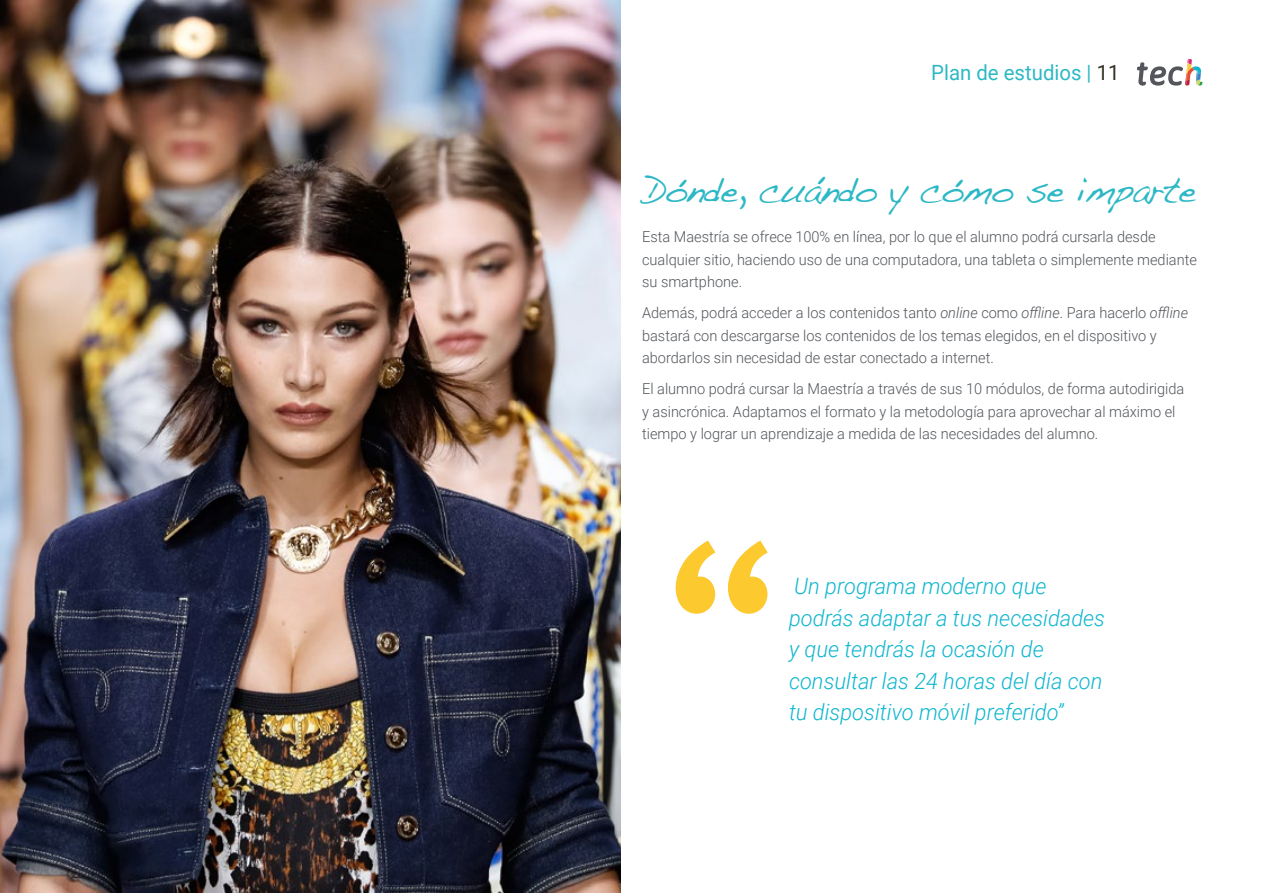
<style>
.page{position:relative;width:1263px;height:893px;background:#fff}
.page>*{position:absolute;margin:0;border:0;box-sizing:border-box;transform-origin:0 0}
.t1{font:37.5px "Handwriting Dakota";letter-spacing:-.03em;color:#2db8c5;scale:.95 1}
.t2{font:italic 300 22.5px/31.5px "Roboto";color:#0fb6cf}
.t3{font:21px "Roboto";color:#2db8c5}
.t4{font:300 15px/22.5px "Roboto";color:#52555b}
.s1{color:#312e20}
.s2{font-style:italic}
</style>
<div class="page">
<svg style="left:1137px;top:59px;width:65px;height:27px"></svg>
<svg style="left:676px;top:540px;width:92px;height:74px"></svg>
<img style="left:0;top:0;width:621px;height:893px">
<h3 class="t3" style="left:931px;top:57px;width:190px">Plan de estudios | <span class="s1">11</span></h3>
<h1 class="t1" style="left:642px;top:167px;width:585px">Dónde, cuándo y cómo se imparte</h1>
<p class="t4" style="left:642px;top:225px;width:556px">Esta Maestría se ofrece 100% en línea, por lo que el alumno podrá cursarla desde cualquier sitio, haciendo uso de una computadora, una tableta o simplemente mediante su smartphone.</p>
<p class="t4" style="left:642px;top:301px;width:547px">Además, podrá acceder a los contenidos tanto <span class="s2">online</span> como <span class="s2">offline</span>. Para hacerlo <span class="s2">offline </span>bastará con descargarse los contenidos de los temas elegidos, en el dispositivo y abordarlos sin necesidad de estar conectado a internet.</p>
<p class="t4" style="left:642px;top:377px;width:544px">El alumno podrá cursar la Maestría a través de sus 10 módulos, de forma autodirigida y asincrónica. Adaptamos el formato y la metodología para aprovechar al máximo el tiempo y lograr un aprendizaje a medida de las necesidades del alumno.</p>
<h2 class="t2" style="left:789px;top:569px;width:318px">Un programa moderno que podrás adaptar a tus necesidades y que tendrás la ocasión de consultar las 24 horas del día con tu dispositivo móvil preferido”</h2>
</div>
